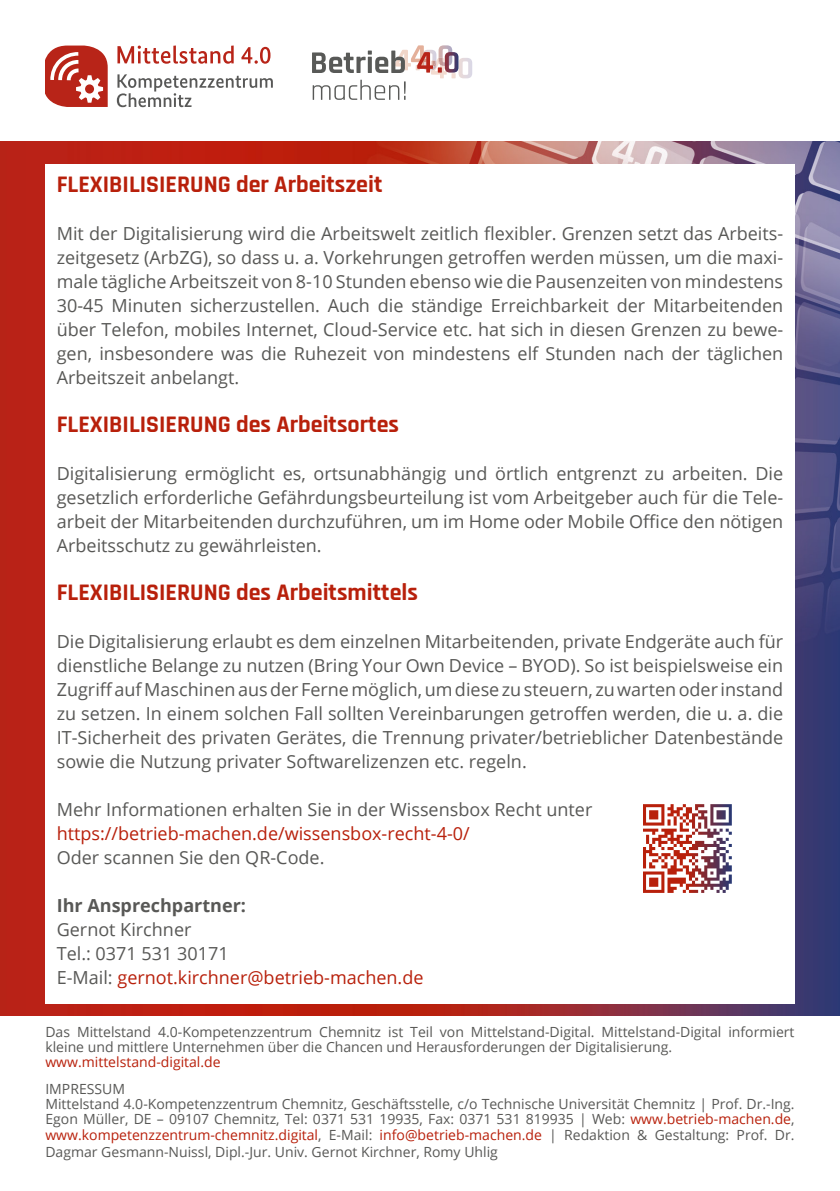
<style>
.page{position:relative;width:840px;height:1191px;background:#fff}
.page>*{position:absolute;margin:0;border:0;box-sizing:border-box;transform-origin:0 0}
.t1{font:700 24px "Rajdhani";color:#b8200b}
.t2{font:18px/24px "Open Sans";color:#585856;text-align:justify}
.t3{font:18px "Open Sans";color:#b8200b}
.t4{font:700 18px "Open Sans";color:#585856}
.t5{font:14px/15px "Open Sans";color:#585856}
.t6{font:14px "Open Sans";color:#b8200b}
.s1{color:#b8200b}
</style>
<div class="page">
<svg style="left:117px;top:45px;width:153px;height:19px"></svg>
<svg style="left:117px;top:74px;width:156px;height:33px"></svg>
<svg style="left:45px;top:46px;width:63px;height:61px"></svg>
<svg style="left:312px;top:45px;width:160px;height:55px"></svg>
<img style="left:0;top:142px;width:839px;height:873px">
<div style="left:45px;top:164px;width:749px;height:839px;background:#fff"></div>
<svg style="left:643px;top:804px;width:89px;height:89px"></svg>
<svg style="left:643px;top:804px;width:88px;height:64px"></svg>
<h1 class="t1" style="left:57px;top:170px;width:327px">FLEXIBILISIERUNG der Arbeitszeit</h1>
<p class="t2" style="left:57px;top:221px;width:727px">Mit der Digitalisierung wird die Arbeitswelt zeitlich flexibler. Grenzen setzt das Arbeits&shy;zeitgesetz (ArbZG), so dass u. a. Vorkehrungen getroffen werden müssen, um die maxi&shy;male tägliche Arbeitszeit von 8-10 Stunden ebenso wie die Pausenzeiten von mindestens 30-45 Minuten sicherzustellen. Auch die ständige Erreichbarkeit der Mitarbeitenden über Telefon, mobiles Internet, Cloud-Service etc. hat sich in diesen Grenzen zu bewe&shy;gen, insbesondere was die Ruhezeit von mindestens elf Stunden nach der täglichen Arbeitszeit anbelangt.</p>
<h1 class="t1" style="left:57px;top:410px;width:343px">FLEXIBILISIERUNG des Arbeitsortes</h1>
<p class="t2" style="left:57px;top:461px;width:727px">Digitalisierung ermöglicht es, ortsunabhängig und örtlich entgrenzt zu arbeiten. Die gesetzlich erforderliche Gefährdungsbeurteilung ist vom Arbeitgeber auch für die Tele&shy;arbeit der Mitarbeitenden durchzuführen, um im Home oder Mobile Office den nötigen Arbeitsschutz zu gewährleisten.</p>
<h1 class="t1" style="left:57px;top:578px;width:362px">FLEXIBILISIERUNG des Arbeitsmittels</h1>
<p class="t2" style="left:57px;top:629px;width:727px">Die Digitalisierung erlaubt es dem einzelnen Mitarbeitenden, private Endgeräte auch für dienstliche Belange zu nutzen (Bring Your Own Device – BYOD). So ist beispielsweise ein Zugriff auf Maschinen aus der Ferne möglich, um diese zu steuern, zu warten oder instand zu setzen. In einem solchen Fall sollten Vereinbarungen getroffen werden, die u. a. die IT-Sicherheit des privaten Gerätes, die Trennung privater/betrieblicher Datenbestände sowie die Nutzung privater Softwarelizenzen etc. regeln.</p>
<p class="t2" style="left:57px;top:797px;width:536px">Mehr Informationen erhalten Sie in der Wissensbox Recht unter</p>
<p class="t3" style="left:57px;top:821px;width:414px">https://betrieb-machen.de/wissensbox-recht-4-0/</p>
<p class="t2" style="left:57px;top:845px;width:269px">Oder scannen Sie den QR-Code.</p>
<p class="t4" style="left:57px;top:893px;width:191px">Ihr Ansprechpartner:</p>
<p class="t2" style="left:57px;top:917px;width:368px;text-align:left">Gernot Kirchner<br>Tel.: 0371 531 30171<br>E-Mail: <span class="s1">gernot.kirchner@betrieb-machen.de</span></p>
<p class="t5" style="left:45px;top:1024px;width:750px">Das Mittelstand 4.0-Kompetenzzentrum Chemnitz ist Teil von Mittelstand-Digital. Mittelstand-Digital informiert kleine und mittlere Unternehmen über die Chancen und Herausforderungen der Digitalisierung.</p>
<p class="t6" style="left:45px;top:1052px;width:177px">www.mittelstand-digital.de</p>
<p class="t5" style="left:45px;top:1080px;width:750px">IMPRESSUM<br>Mittelstand 4.0-Kompetenzzentrum Chemnitz, Geschäftsstelle, c/o Technische Universität Chemnitz | Prof. Dr.-Ing.<br>Egon Müller, DE – 09107 Chemnitz, Tel: 0371 531 19935, Fax: 0371 531 819935 | Web: <span class="s1">www.betrieb-machen.de</span>,</p>
<p class="t5" style="left:45px;top:1126px;width:750px;line-height:16.8px"><span class="s1">www.kompetenzzentrum-chemnitz.digital</span>, E-Mail: <span class="s1">info@betrieb-machen.de</span> | Redaktion &amp; Gestaltung: Prof. Dr.<br>Dagmar Gesmann-Nuissl, Dipl.-Jur. Univ. Gernot Kirchner, Romy Uhlig</p>
</div>
